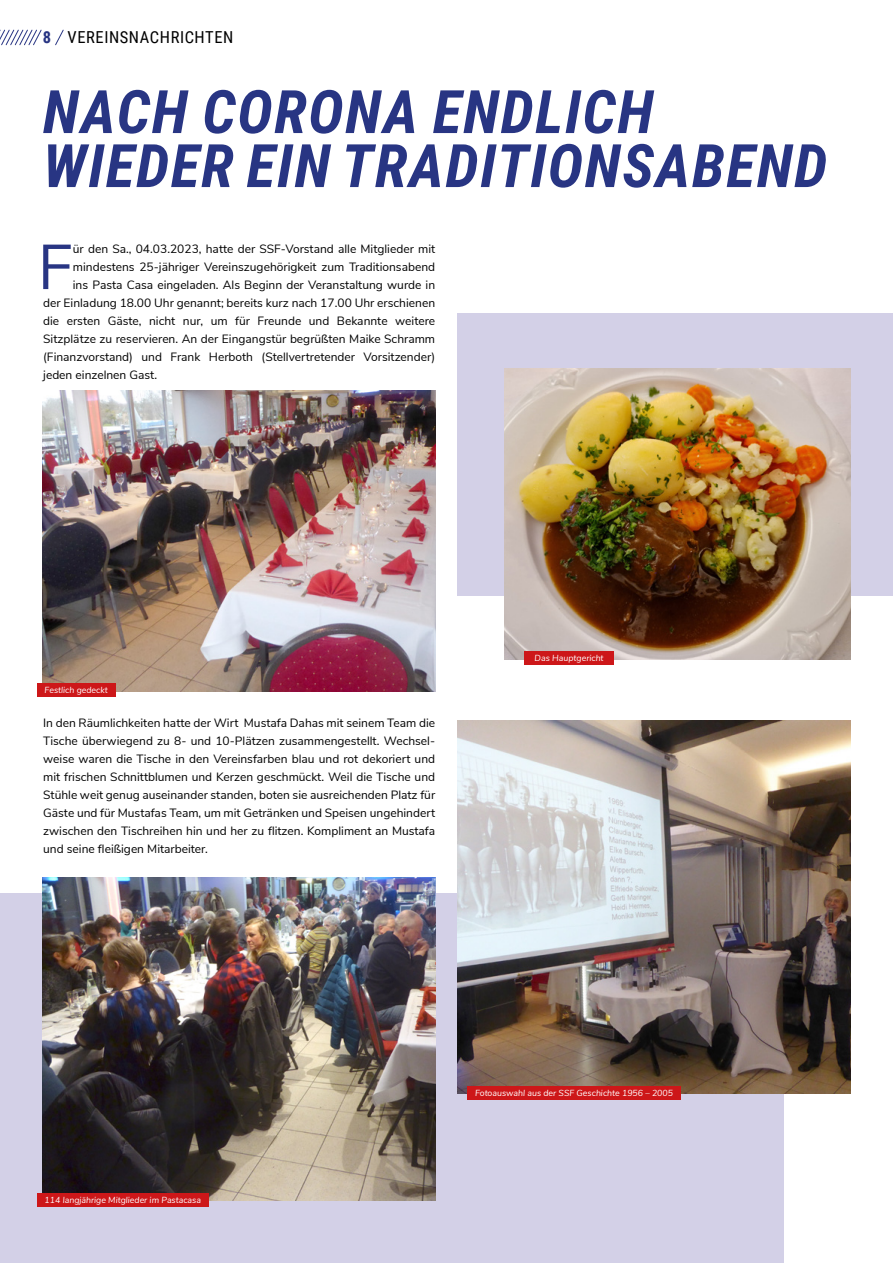
<style>
.page{position:relative;width:893px;height:1263px;background:#fff}
.page>*{position:absolute;margin:0;border:0;box-sizing:border-box;transform-origin:0 0}
.t1{font:63px "Nunito Sans";color:#283583}
.t2{font:italic 700 60px/54px "Roboto Condensed";letter-spacing:.025em;color:#283583}
.t3{font:16.5px "Roboto Condensed";letter-spacing:.035em;color:#000}
.t4{font:12px/18px "Nunito Sans";color:#000;text-align:justify}
.t5{font:italic 8.7px "Nunito Sans";color:#fff}
.s1{font-weight:700;color:#283583}
</style>
<div class="page">
<div style="left:0;top:894px;width:784px;height:369px;background:#d3d0e7"></div>
<div style="left:457px;top:313px;width:436px;height:282px;background:#d3d0e7"></div>
<img style="left:43px;top:391px;width:392px;height:300px">
<div style="left:37px;top:683px;width:78px;height:14px;background:#cd1719"></div>
<img style="left:43px;top:877px;width:393px;height:323px">
<div style="left:37px;top:1193px;width:172px;height:14px;background:#cd1719"></div>
<img style="left:505px;top:368px;width:345px;height:291px">
<div style="left:524px;top:651px;width:90px;height:14px;background:#cd1719"></div>
<img style="left:457px;top:720px;width:393px;height:373px">
<div style="left:467px;top:1086px;width:214px;height:14px;background:#cd1719"></div>
<svg style="left:0;top:29px;width:42px;height:17px"></svg>
<svg style="left:55px;top:29px;width:9px;height:17px"></svg>
<h3 class="t3" style="left:43px;top:26px;width:192px"><span class="s1">8</span> VEREINSNACHRICHTEN</h3>
<h2 class="t2" style="left:43px;top:82px;width:786px">NACH CORONA ENDLICH<br>WIEDER EIN TRADITIONSABEND</h2>
<h1 class="t1" style="left:38px;top:221px;width:37px">F</h1>
<p class="t4" style="left:73px;top:239px;width:364px">ür den Sa., 04.03.2023, hatte der SSF-Vorstand alle Mitglieder mit</p>
<p class="t4" style="left:73px;top:257px;width:364px">mindestens 25-jähriger Vereinszugehörigkeit zum Traditionsabend</p>
<p class="t4" style="left:73px;top:275px;width:364px">ins Pasta Casa eingeladen. Als Beginn der Veranstaltung wurde in</p>
<p class="t4" style="left:43px;top:293px;width:393px">der Einladung 18.00 Uhr genannt; bereits kurz nach 17.00 Uhr erschienen</p>
<p class="t4" style="left:43px;top:311px;width:393px">die ersten Gäste, nicht nur, um für Freunde und Bekannte weitere</p>
<p class="t4" style="left:43px;top:329px;width:393px">Sitzplätze zu reservieren. An der Eingangstür begrüßten Maike Schramm</p>
<p class="t4" style="left:43px;top:347px;width:393px">(Finanzvorstand) und Frank Herboth (Stellvertretender Vorsitzender)</p>
<p class="t4" style="left:43px;top:365px;width:116px">jeden einzelnen Gast.</p>
<p class="t5" style="left:45px;top:684px;width:65px">Festlich gedeckt</p>
<p class="t4" style="left:43px;top:713px;width:393px">In den Räumlichkeiten hatte der Wirt Mustafa Dahas mit seinem Team die Tische überwiegend zu 8- und 10-Plätzen zusammengestellt. Wechsel&shy;weise waren die Tische in den Vereinsfarben blau und rot dekoriert und mit frischen Schnittblumen und Kerzen geschmückt. Weil die Tische und Stühle weit genug auseinander standen, boten sie ausreichenden Platz für Gäste und für Mustafas Team, um mit Getränken und Speisen ungehindert zwischen den Tischreihen hin und her zu flitzen. Kompliment an Mustafa und seine fleißigen Mitarbeiter.</p>
<p class="t5" style="left:535px;top:652px;width:70px">Das Hauptgericht</p>
<p class="t5" style="left:45px;top:1194px;width:158px">114 langjährige Mitglieder im Pastacasa</p>
<p class="t5" style="left:475px;top:1087px;width:200px">Fotoauswahl aus der SSF Geschichte 1956 – 2005</p>
</div>
